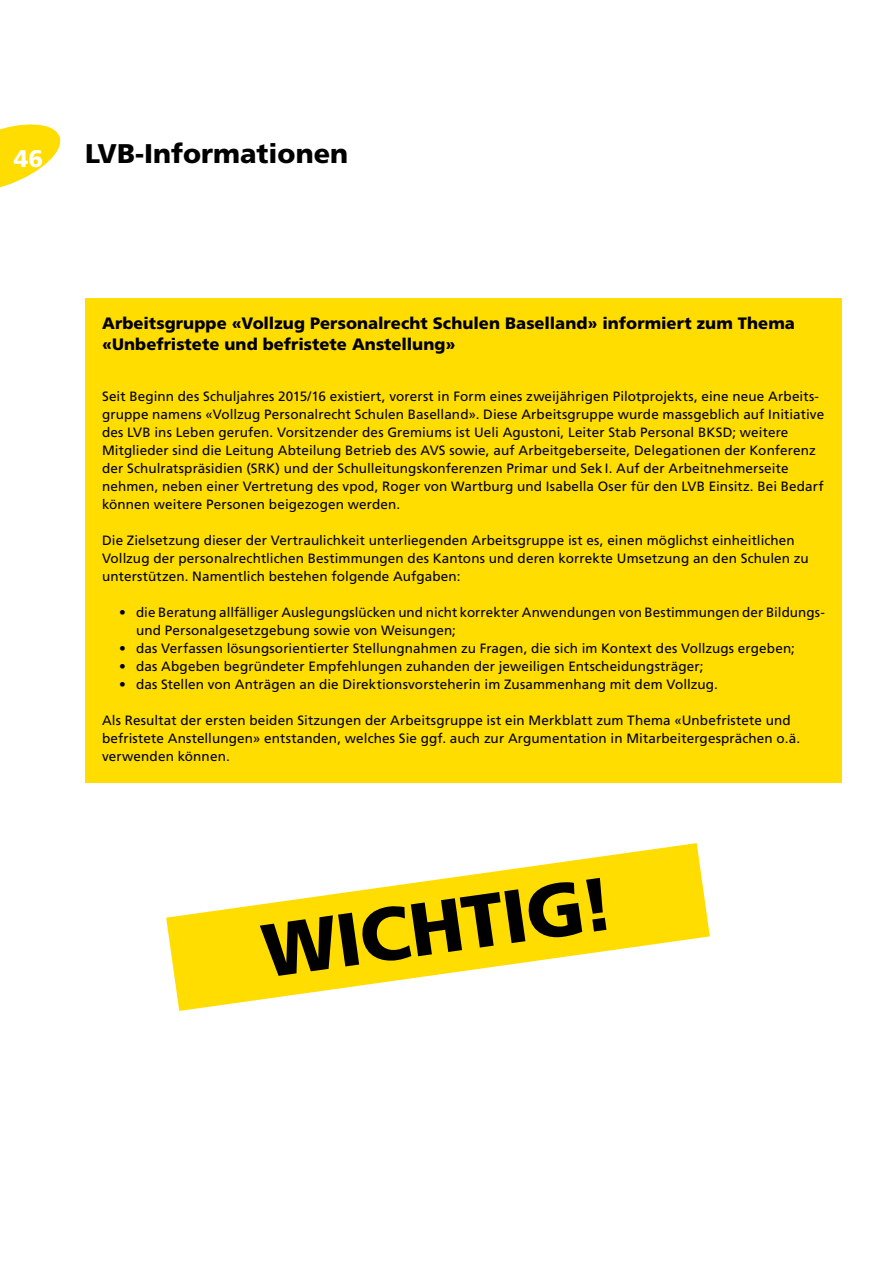
<style>
.page{position:relative;width:893px;height:1263px;background:#fff}
.page>*{position:absolute;margin:0;border:0;box-sizing:border-box;transform-origin:0 0}
.t1{font:900 75px "Frutiger LT Std";color:#000}
.t2{font:900 27px "Frutiger LT Std";color:#000}
.t3{font:900 24px "Frutiger LT Std";color:#fff}
.t4{font:900 16.5px/21px "Frutiger LT Std";color:#000}
.t5{font:13.5px/18px "Frutiger LT Std";letter-spacing:.01em;color:#000}
</style>
<div class="page">
<svg style="left:0;top:124px;width:61px;height:64px"></svg>
<div style="left:85px;top:299px;width:757px;height:484px;background:#fd0"></div>
<svg style="left:166px;top:843px;width:544px;height:168px;fill:#fd0"></svg>
<h3 class="t3" style="left:14px;top:144px;width:31px">46</h3>
<h2 class="t2" style="left:85px;top:137px;width:265px">LVB-Informationen</h2>
<p class="t4" style="left:102px;top:312px;width:694px">Arbeitsgruppe «Vollzug Personalrecht Schulen Baselland» informiert zum Thema «Unbefristete und befristete Anstellung»</p>
<p class="t5" style="left:102px;top:387px;width:724px">Seit Beginn des Schuljahres 2015/16 existiert, vorerst in Form eines zweijährigen Pilotprojekts, eine neue Arbeits&shy;gruppe namens «Vollzug Personalrecht Schulen Baselland». Diese Arbeitsgruppe wurde massgeblich auf Initiative des LVB ins Leben gerufen. Vorsitzender des Gremiums ist Ueli Agustoni, Leiter Stab Personal BKSD; weitere Mitglieder sind die Leitung Abteilung Betrieb des AVS sowie, auf Arbeitgeberseite, Delegationen der Konferenz der Schulratspräsidien (SRK) und der Schulleitungskonferenzen Primar und Sek I. Auf der Arbeitnehmerseite nehmen, neben einer Vertretung des vpod, Roger von Wartburg und Isabella Oser für den LVB Einsitz. Bei Bedarf können weitere Personen beigezogen werden.</p>
<p class="t5" style="left:102px;top:531px;width:708px">Die Zielsetzung dieser der Vertraulichkeit unterliegenden Arbeitsgruppe ist es, einen möglichst einheitlichen<br>Vollzug der personalrechtlichen Bestimmungen des Kantons und deren korrekte Umsetzung an den Schulen zu unterstützen. Namentlich bestehen folgende Aufgaben:</p>
<p class="t5" style="left:136px;top:603px;width:690px;text-indent:-17px">• die Beratung allfälliger Auslegungslücken und nicht korrekter Anwendungen von Bestimmungen der Bildungs&shy;und Personalgesetzgebung sowie von Weisungen;</p>
<p class="t5" style="left:119px;top:639px;width:677px">• das Verfassen lösungsorientierter Stellungnahmen zu Fragen, die sich im Kontext des Vollzugs ergeben;</p>
<p class="t5" style="left:119px;top:657px;width:586px">• das Abgeben begründeter Empfehlungen zuhanden der jeweiligen Entscheidungsträger;</p>
<p class="t5" style="left:119px;top:675px;width:600px">• das Stellen von Anträgen an die Direktionsvorsteherin im Zusammenhang mit dem Vollzug.</p>
<p class="t5" style="left:102px;top:711px;width:700px">Als Resultat der ersten beiden Sitzungen der Arbeitsgruppe ist ein Merkblatt zum Thema «Unbefristete und befristete Anstellungen» entstanden, welches Sie ggf. auch zur Argumentation in Mitarbeitergesprächen o.ä. verwenden können.</p>
<h1 class="t1" style="left:257px;top:907px;width:355px;rotate:-8deg">WICHTIG!</h1>
</div>
